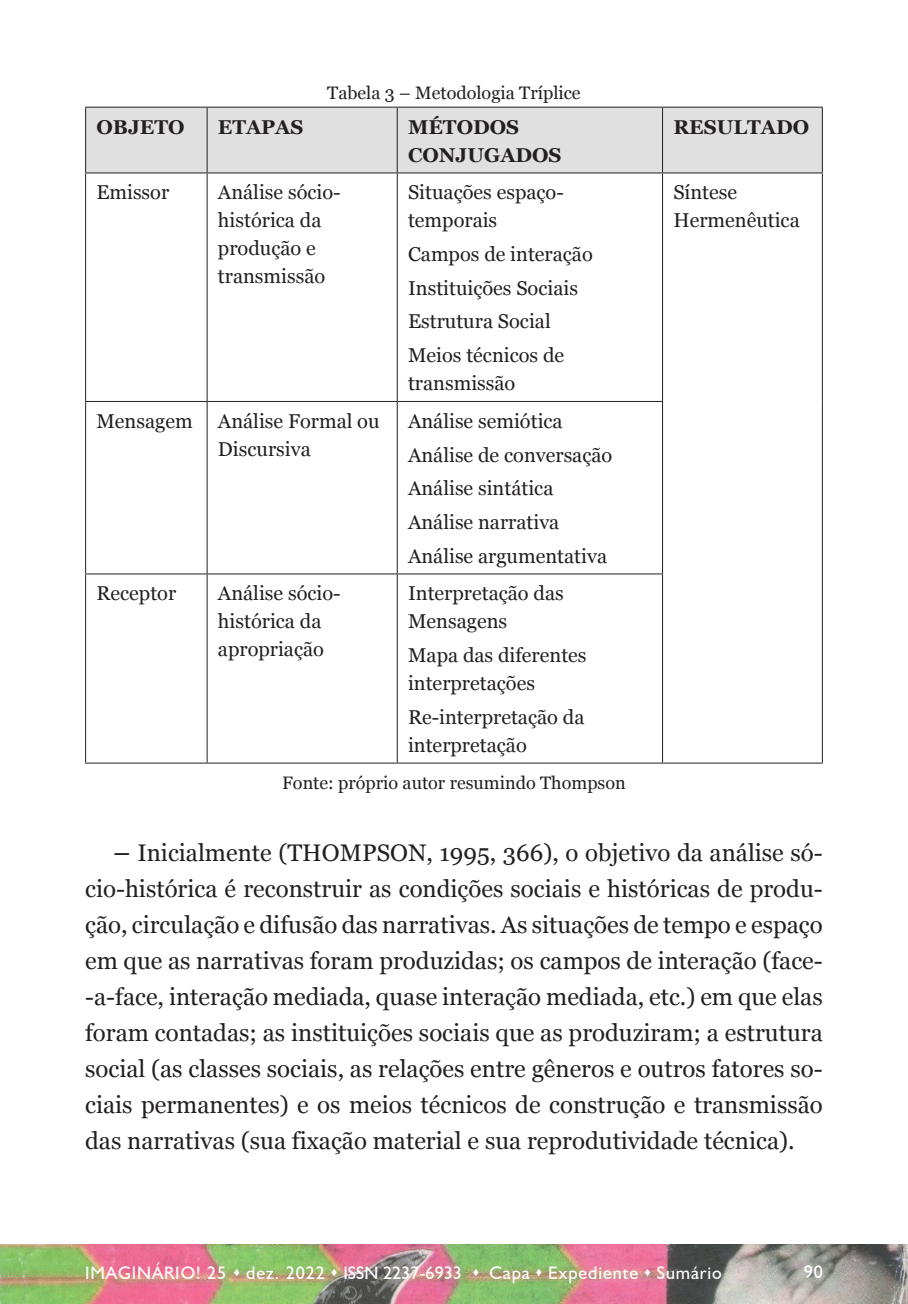
<style>
.page{position:relative;width:908px;height:1304px;background:#fff}
.page>*{position:absolute;margin:0;border:0;box-sizing:border-box;transform-origin:0 0}
.Recuo_de_corpo_de_te{font:24px/36px "Georgia";color:#231f20;text-align:justify}
.æe1046{font:20px/28px "Georgia";color:#231f20}
.Título_7{font:700 20px/28px "Georgia";color:#231f20}
.t1{font:18px "Humanist 521 BT";letter-spacing:.05em;color:#fff}
.Recuo_de_corpo_de_te-2{font:18px "Georgia";color:#231f20}
.s1{font-weight:700}
</style>
<div class="page">
<img style="left:0;top:1245px;width:906px;height:59px">
<div style="left:86px;top:108px;width:735px;height:64px;background:#e0e0e0"></div>
<hr style="left:821px;top:108px;width:1px;height:64px;background:#231f20">
<hr style="left:821px;top:173px;width:1px;height:228px;background:#231f20">
<hr style="left:821px;top:401px;width:1px;height:173px;background:#231f20">
<hr style="left:821px;top:574px;width:1px;height:189px;background:#231f20">
<hr style="left:85px;top:107px;width:122px;height:1px;background:#231f20">
<hr style="left:207px;top:107px;width:190px;height:1px;background:#231f20">
<hr style="left:397px;top:107px;width:265px;height:1px;background:#231f20">
<hr style="left:662px;top:107px;width:160px;height:1px;background:#231f20">
<hr style="left:85px;top:172px;width:122px;height:1px;background:#231f20">
<hr style="left:207px;top:172px;width:190px;height:1px;background:#231f20">
<hr style="left:397px;top:172px;width:265px;height:1px;background:#231f20">
<hr style="left:662px;top:172px;width:160px;height:1px;background:#231f20">
<hr style="left:85px;top:401px;width:122px;height:1px;background:#231f20">
<hr style="left:207px;top:401px;width:190px;height:1px;background:#231f20">
<hr style="left:397px;top:401px;width:265px;height:1px;background:#231f20">
<hr style="left:85px;top:573px;width:122px;height:1px;background:#231f20">
<hr style="left:207px;top:573px;width:190px;height:1px;background:#231f20">
<hr style="left:397px;top:573px;width:265px;height:1px;background:#231f20">
<hr style="left:85px;top:763px;width:122px;height:1px;background:#231f20">
<hr style="left:207px;top:763px;width:190px;height:1px;background:#231f20">
<hr style="left:397px;top:763px;width:265px;height:1px;background:#231f20">
<hr style="left:662px;top:763px;width:160px;height:1px;background:#231f20">
<hr style="left:85px;top:108px;width:1px;height:64px;background:#231f20">
<hr style="left:206px;top:108px;width:1px;height:64px;background:#231f20">
<hr style="left:396px;top:108px;width:1px;height:64px;background:#231f20">
<hr style="left:661px;top:108px;width:1px;height:64px;background:#231f20">
<hr style="left:85px;top:173px;width:1px;height:228px;background:#231f20">
<hr style="left:206px;top:173px;width:1px;height:228px;background:#231f20">
<hr style="left:396px;top:173px;width:1px;height:228px;background:#231f20">
<hr style="left:661px;top:173px;width:1px;height:228px;background:#231f20">
<hr style="left:85px;top:402px;width:1px;height:171px;background:#231f20">
<hr style="left:206px;top:402px;width:1px;height:171px;background:#231f20">
<hr style="left:396px;top:402px;width:1px;height:171px;background:#231f20">
<hr style="left:661px;top:402px;width:1px;height:171px;background:#231f20">
<hr style="left:85px;top:574px;width:1px;height:189px;background:#231f20">
<hr style="left:206px;top:574px;width:1px;height:189px;background:#231f20">
<hr style="left:396px;top:574px;width:1px;height:189px;background:#231f20">
<hr style="left:661px;top:574px;width:1px;height:189px;background:#231f20">
<p class="Recuo_de_corpo_de_te-2" style="left:327px;top:79px;width:255px">Tabela 3 – Metodologia Tríplice</p>
<p class="Título_7" style="left:96px;top:112px;width:89px">OBJETO</p>
<p class="Título_7" style="left:218px;top:112px;width:87px">ETAPAS</p>
<p class="Título_7" style="left:408px;top:112px;width:155px">MÉTODOS<br>CONJUGADOS</p>
<p class="Título_7" style="left:673px;top:112px;width:137px">RESULTADO</p>
<p class="æe1046" style="left:96px;top:178px;width:74px">Emissor</p>
<p class="æe1046" style="left:218px;top:178px;width:124px">Análise sócio&shy;histórica da produção e transmissão</p>
<p class="æe1046" style="left:408px;top:178px;width:157px">Situações espaço&shy;temporais</p>
<p class="æe1046" style="left:673px;top:178px;width:128px">Síntese<br>Hermenêutica</p>
<p class="æe1046" style="left:408px;top:239px;width:186px">Campos de interação</p>
<p class="æe1046" style="left:408px;top:273px;width:171px">Instituições Sociais</p>
<p class="æe1046" style="left:408px;top:307px;width:144px">Estrutura Social</p>
<p class="æe1046" style="left:408px;top:340px;width:158px">Meios técnicos de transmissão</p>
<p class="æe1046" style="left:96px;top:406px;width:98px">Mensagem</p>
<p class="æe1046" style="left:218px;top:406px;width:163px">Análise Formal ou<br>Discursiva</p>
<p class="æe1046" style="left:408px;top:406px;width:156px">Análise semiótica</p>
<p class="æe1046" style="left:408px;top:440px;width:206px">Análise de conversação</p>
<p class="æe1046" style="left:408px;top:474px;width:147px">Análise sintática</p>
<p class="æe1046" style="left:408px;top:507px;width:153px">Análise narrativa</p>
<p class="æe1046" style="left:408px;top:541px;width:200px">Análise argumentativa</p>
<p class="æe1046" style="left:96px;top:579px;width:81px">Receptor</p>
<p class="æe1046" style="left:218px;top:579px;width:124px">Análise sócio&shy;histórica da apropriação</p>
<p class="æe1046" style="left:408px;top:579px;width:157px">Interpretação das<br>Mensagens</p>
<p class="æe1046" style="left:408px;top:640px;width:180px">Mapa das diferentes interpretações</p>
<p class="æe1046" style="left:408px;top:702px;width:178px">Re-interpretação da interpretação</p>
<p class="Recuo_de_corpo_de_te-2" style="left:282px;top:770px;width:345px">Fonte: próprio autor resumindo Thompson</p>
<p class="Recuo_de_corpo_de_te" style="left:85px;top:834px;width:739px;text-indent:28px"><span class="s1">–</span> Inicialmente (THOMPSON, 1995, 366), o objetivo da análise só&shy;cio-histórica é reconstruir as condições sociais e históricas de produ&shy;ção, circulação e difusão das narrativas. As situações de tempo e espaço em que as narrativas foram produzidas; os campos de interação (face--a-face, interação mediada, quase interação mediada, etc.) em que elas foram contadas; as instituições sociais que as produziram; a estrutura social (as classes sociais, as relações entre gêneros e outros fatores so&shy;ciais permanentes) e os meios técnicos de construção e transmissão das narrativas (sua fixação material e sua reprodutividade técnica).</p>
<p class="t1" style="left:85px;top:1261px;width:638px">IMAGINÁRIO! 25 ▲ dez. 2022 ▲ ISSN 2237-6933 ▲ Capa ▲ Expediente ▲ Sumário</p>
<p class="t1" style="left:803px;top:1261px;width:21px">90</p>
</div>
